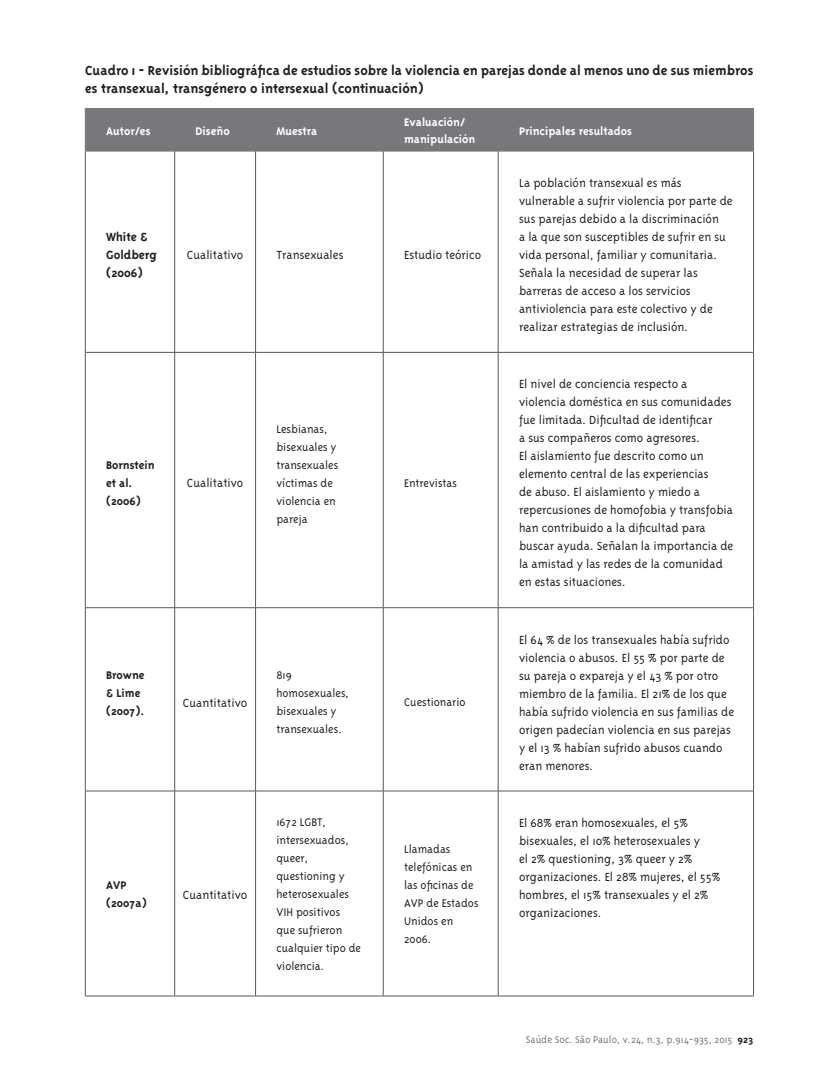
<style>
.page{position:relative;width:830px;height:1085px;background:#fff}
.page>*{position:absolute;margin:0;border:0;box-sizing:border-box;transform-origin:0 0}
.t1{font:700 15px/18px "Triplex";color:#231f20}
.t2{font:300 13.5px/18px "Triplex";color:#231f20}
.t3{font:700 13.5px/18px "Triplex";color:#231f20}
.t4{font:300 12.75px/18px "Triplex";color:#231f20}
.t5{font:700 12.75px/16.5px "Triplex";color:#fff}
.t6{font:700 12.75px/18px "Triplex";color:#231f20}
.t7{font:300 11.25px "Triplex";color:#76787b}
.s1{font-weight:700;color:#231f20}
</style>
<div class="page">
<div style="left:86px;top:109px;width:667px;height:42px;background:#76787b"></div>
<svg style="left:86px;top:353px;width:667px;height:642px"></svg>
<hr style="left:85px;top:108px;width:90px;height:1px;background:#76787b">
<hr style="left:85px;top:109px;width:1px;height:42px;background:#76787b">
<hr style="left:175px;top:108px;width:80px;height:1px;background:#76787b">
<hr style="left:174px;top:109px;width:1px;height:42px;background:#76787b">
<hr style="left:255px;top:108px;width:128px;height:1px;background:#76787b">
<hr style="left:255px;top:109px;width:1px;height:42px;background:#76787b">
<hr style="left:383px;top:108px;width:115px;height:1px;background:#76787b">
<hr style="left:383px;top:109px;width:1px;height:42px;background:#76787b">
<hr style="left:498px;top:108px;width:255px;height:1px;background:#76787b">
<hr style="left:497px;top:109px;width:1px;height:42px;background:#76787b">
<hr style="left:753px;top:109px;width:1px;height:42px;background:#76787b">
<hr style="left:85px;top:151px;width:90px;height:1px;background:#76787b">
<hr style="left:175px;top:151px;width:80px;height:1px;background:#76787b">
<hr style="left:255px;top:151px;width:128px;height:1px;background:#76787b">
<hr style="left:383px;top:151px;width:115px;height:1px;background:#76787b">
<hr style="left:498px;top:151px;width:255px;height:1px;background:#76787b">
<hr style="left:85px;top:151px;width:1px;height:201px;background:#57585a">
<hr style="left:174px;top:151px;width:1px;height:201px;background:#57585a">
<hr style="left:255px;top:151px;width:1px;height:201px;background:#57585a">
<hr style="left:383px;top:151px;width:1px;height:201px;background:#57585a">
<hr style="left:497px;top:151px;width:1px;height:201px;background:#57585a">
<hr style="left:753px;top:151px;width:1px;height:201px;background:#57585a">
<hr style="left:85px;top:352px;width:90px;height:1px;background:#57585a">
<hr style="left:85px;top:352px;width:1px;height:255px;background:#57585a">
<hr style="left:175px;top:352px;width:80px;height:1px;background:#57585a">
<hr style="left:174px;top:352px;width:1px;height:255px;background:#57585a">
<hr style="left:255px;top:352px;width:128px;height:1px;background:#57585a">
<hr style="left:255px;top:352px;width:1px;height:255px;background:#57585a">
<hr style="left:383px;top:352px;width:115px;height:1px;background:#57585a">
<hr style="left:383px;top:352px;width:1px;height:255px;background:#57585a">
<hr style="left:498px;top:352px;width:255px;height:1px;background:#57585a">
<hr style="left:497px;top:352px;width:1px;height:255px;background:#57585a">
<hr style="left:753px;top:352px;width:1px;height:255px;background:#57585a">
<hr style="left:85px;top:607px;width:90px;height:1px;background:#57585a">
<hr style="left:85px;top:607px;width:1px;height:183px;background:#57585a">
<hr style="left:175px;top:607px;width:80px;height:1px;background:#57585a">
<hr style="left:174px;top:607px;width:1px;height:183px;background:#57585a">
<hr style="left:255px;top:607px;width:128px;height:1px;background:#57585a">
<hr style="left:255px;top:607px;width:1px;height:183px;background:#57585a">
<hr style="left:383px;top:607px;width:115px;height:1px;background:#57585a">
<hr style="left:383px;top:607px;width:1px;height:183px;background:#57585a">
<hr style="left:498px;top:607px;width:255px;height:1px;background:#57585a">
<hr style="left:497px;top:607px;width:1px;height:183px;background:#57585a">
<hr style="left:753px;top:607px;width:1px;height:183px;background:#57585a">
<hr style="left:85px;top:790px;width:90px;height:1px;background:#57585a">
<hr style="left:85px;top:791px;width:1px;height:204px;background:#57585a">
<hr style="left:175px;top:790px;width:80px;height:1px;background:#57585a">
<hr style="left:174px;top:791px;width:1px;height:204px;background:#57585a">
<hr style="left:255px;top:790px;width:128px;height:1px;background:#57585a">
<hr style="left:255px;top:791px;width:1px;height:204px;background:#57585a">
<hr style="left:383px;top:790px;width:115px;height:1px;background:#57585a">
<hr style="left:383px;top:791px;width:1px;height:204px;background:#57585a">
<hr style="left:498px;top:790px;width:255px;height:1px;background:#57585a">
<hr style="left:497px;top:791px;width:1px;height:204px;background:#57585a">
<hr style="left:753px;top:791px;width:1px;height:204px;background:#57585a">
<hr style="left:85px;top:995px;width:90px;height:1px;background:#57585a">
<hr style="left:175px;top:995px;width:80px;height:1px;background:#57585a">
<hr style="left:255px;top:995px;width:128px;height:1px;background:#57585a">
<hr style="left:383px;top:995px;width:115px;height:1px;background:#57585a">
<hr style="left:498px;top:995px;width:255px;height:1px;background:#57585a">
<p class="t1" style="left:85px;top:61px;width:669px">Cuadro 1 - Revisión bibliográfica de estudios sobre la violencia en parejas donde al menos uno de sus miembros es transexual, transgénero o intersexual (continuación)</p>
<p class="t5" style="left:106px;top:122px;width:46px">Autor/es</p>
<p class="t5" style="left:195px;top:122px;width:36px">Diseño</p>
<p class="t5" style="left:276px;top:122px;width:42px">Muestra</p>
<p class="t5" style="left:404px;top:114px;width:73px">Evaluación/ manipulación</p>
<p class="t5" style="left:519px;top:122px;width:114px">Principales resultados</p>
<p class="t3" style="left:106px;top:228px;width:52px">White &amp;<br>Goldberg (2006)</p>
<p class="t2" style="left:187px;top:246px;width:58px">Cualitativo</p>
<p class="t2" style="left:276px;top:246px;width:69px">Transexuales</p>
<p class="t2" style="left:404px;top:246px;width:79px">Estudio teórico</p>
<p class="t6" style="left:106px;top:456px;width:50px">Bornstein et al. (2006)</p>
<p class="t2" style="left:187px;top:474px;width:58px">Cualitativo</p>
<p class="t4" style="left:276px;top:420px;width:63px">Lesbianas, bisexuales y transexuales víctimas de violencia en pareja</p>
<p class="t4" style="left:404px;top:474px;width:54px">Entrevistas</p>
<p class="t6" style="left:106px;top:666px;width:40px">Browne &amp; Lime (2007).</p>
<p class="t2" style="left:183px;top:693px;width:66px">Cuantitativo</p>
<p class="t4" style="left:276px;top:666px;width:74px">819 homosexuales, bisexuales y transexuales.</p>
<p class="t4" style="left:404px;top:693px;width:63px">Cuestionario</p>
<p class="t6" style="left:106px;top:876px;width:42px">AVP (2007a)</p>
<p class="t2" style="left:183px;top:885px;width:66px">Cuantitativo</p>
<p class="t4" style="left:276px;top:813px;width:86px">1672 LGBT, intersexuados, queer, questioning y heterosexuales<br>VIH positivos que sufrieron cualquier tipo de violencia.</p>
<p class="t4" style="left:404px;top:840px;width:76px">Llamadas telefónicas en las oficinas de<br>AVP de Estados<br>Unidos en<br>2006.</p>
<p class="t2" style="left:519px;top:174px;width:215px">La población transexual es más vulnerable a sufrir violencia por parte de sus parejas debido a la discriminación<br>a la que son susceptibles de sufrir en su vida personal, familiar y comunitaria.<br>Señala la necesidad de superar las barreras de acceso a los servicios antiviolencia para este colectivo y de realizar estrategias de inclusión.</p>
<p class="t2" style="left:519px;top:375px;width:216px">El nivel de conciencia respecto a violencia doméstica en sus comunidades fue limitada. Dificultad de identificar<br>a sus compañeros como agresores.<br>El aislamiento fue descrito como un elemento central de las experiencias<br>de abuso. El aislamiento y miedo a repercusiones de homofobia y transfobia han contribuido a la dificultad para buscar ayuda. Señalan la importancia de la amistad y las redes de la comunidad en estas situaciones.</p>
<p class="t2" style="left:519px;top:630px;width:216px">El 64 % de los transexuales había sufrido violencia o abusos. El 55 % por parte de su pareja o expareja y el 43 % por otro miembro de la familia. El 21% de los que había sufrido violencia en sus familias de origen padecían violencia en sus parejas y el 13 % habían sufrido abusos cuando eran menores.</p>
<p class="t2" style="left:519px;top:813px;width:203px">El 68% eran homosexuales, el 5% bisexuales, el 10% heterosexuales y<br>el 2% questioning, 3% queer y 2% organizaciones. El 28% mujeres, el 55% hombres, el 15% transexuales y el 2% organizaciones.</p>
<p class="t7" style="left:525px;top:1032px;width:229px">Saúde Soc. São Paulo, v.24, n.3, p.914-935, 2015 <span class="s1">923</span></p>
</div>
